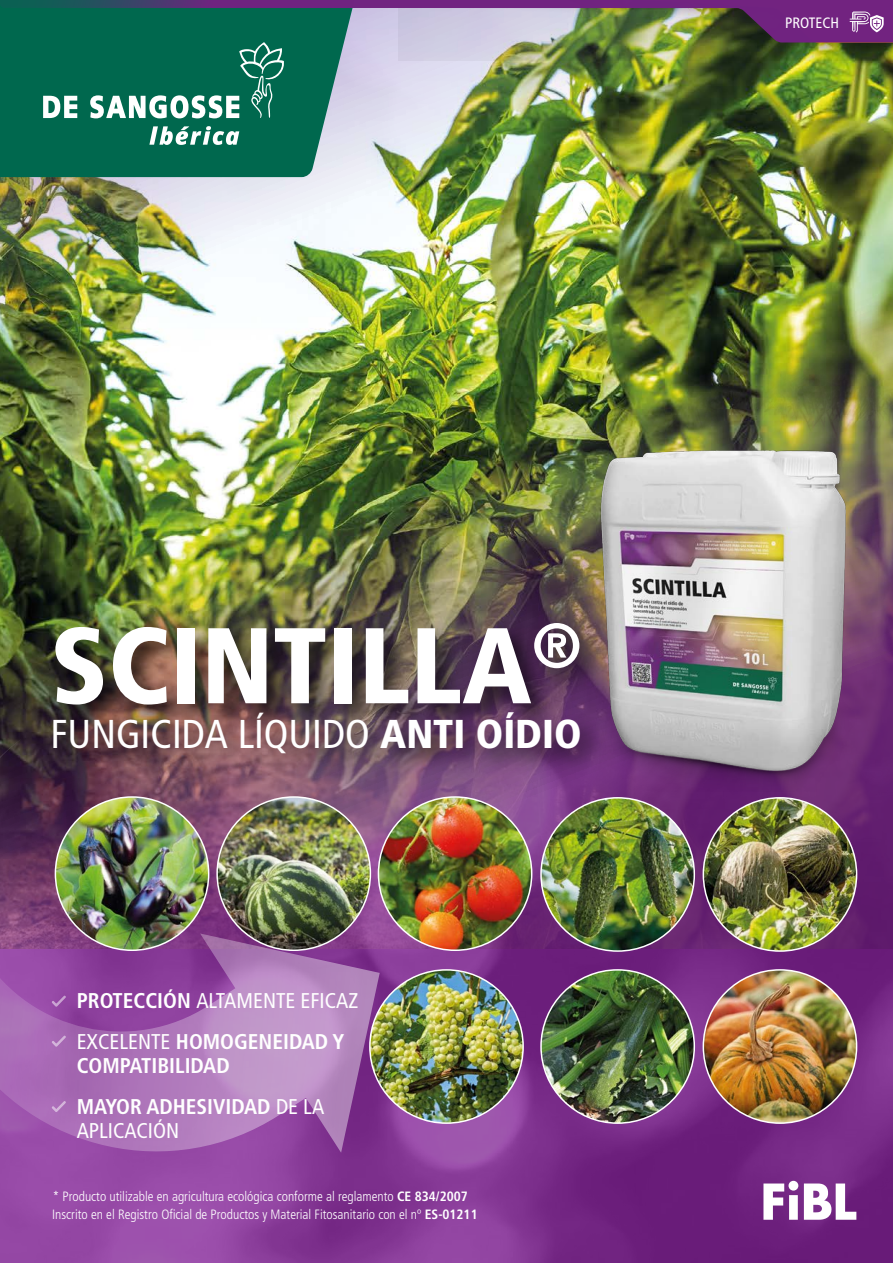
<style>
.page{position:relative;width:893px;height:1263px;background:#fff}
.page>*{position:absolute;margin:0;border:0;box-sizing:border-box;transform-origin:0 0}
.t1{font:900 condensed 107.4px "Frutiger";color:#fff}
.t2{font:condensed 40.2px "Frutiger";color:#fff}
.t3{font:condensed 21.3px/41.1px "Frutiger";color:#fff}
.t4{font:700 condensed 21.3px/41.1px "Frutiger";color:#fff}
.t5{font:condensed 15px "Frutiger";color:#fff}
.t6{font:300 condensed 13.5px "Frutiger";color:#fff}
.s1{font-weight:900}
.s2{font-weight:700}
.s3{font-weight:400}
</style>
<div class="page">
<img style="left:0;top:948px;width:893px;height:315px">
<img style="left:0;top:118px;width:893px;height:830px">
<img style="left:37px;top:564px;width:537px;height:228px">
<svg style="left:0;top:118px;width:357px;height:59px;background:#1b7761"></svg>
<svg style="left:149px;top:126px;width:90px;height:19px"></svg>
<img style="left:0;top:0;width:893px;height:118px">
<svg style="left:0;top:732px;width:380px;height:451px;background:#925a96"></svg>
<svg style="left:804px;top:1183px;width:52px;height:37px"></svg>
<svg style="left:763px;top:1183px;width:35px;height:37px"></svg>
<div style="left:788px;top:1181px;width:10px;height:10px;background:#fff;border-radius:50%"></div>
<img style="left:55px;top:797px;width:154px;height:153px;border-radius:77px">
<img style="left:541px;top:798px;width:153px;height:153px;border-radius:77px">
<img style="left:703px;top:798px;width:154px;height:153px;border-radius:77px">
<img style="left:541px;top:970px;width:153px;height:153px;border-radius:77px">
<img style="left:370px;top:970px;width:153px;height:153px;border-radius:77px">
<img style="left:703px;top:970px;width:154px;height:153px;border-radius:77px">
<img style="left:217px;top:797px;width:153px;height:153px;border-radius:77px">
<img style="left:378px;top:797px;width:154px;height:153px;border-radius:77px">
<img style="left:574px;top:401px;width:304px;height:391px">
<p class="t5" style="left:785px;top:14px;width:55px">PROTECH</p>
<h1 class="t1" style="left:50px;top:601px;width:533px">SCINTILLA<sup>®</sup></h1>
<h2 class="t2" style="left:50px;top:710px;width:533px">FUNGICIDA LÍQUIDO <span class="s1">ANTI OÍDIO</span></h2>
<h3 class="t3" style="left:77px;top:980px;width:283px"><span class="s2">PROTECCIÓN</span> ALTAMENTE EFICAZ<br>EXCELENTE <span class="s2">HOMOGENEIDAD Y</span></h3>
<h3 class="t4" style="left:77px;top:1045px;width:249px">COMPATIBILIDAD<br>MAYOR ADHESIVIDAD <span class="s3">DE LA</span></h3>
<h3 class="t3" style="left:77px;top:1110px;width:104px">APLICACIÓN</h3>
<p class="t6" style="left:53px;top:1189px;width:416px">* Producto utilizable en agricultura ecológica conforme al reglamento <span class="s2">CE 834/2007</span></p>
<p class="t6" style="left:52px;top:1206px;width:427px">Inscrito en el Registro Oficial de Productos y Material Fitosanitario con el nº <span class="s2">ES-01211</span></p>
</div>
